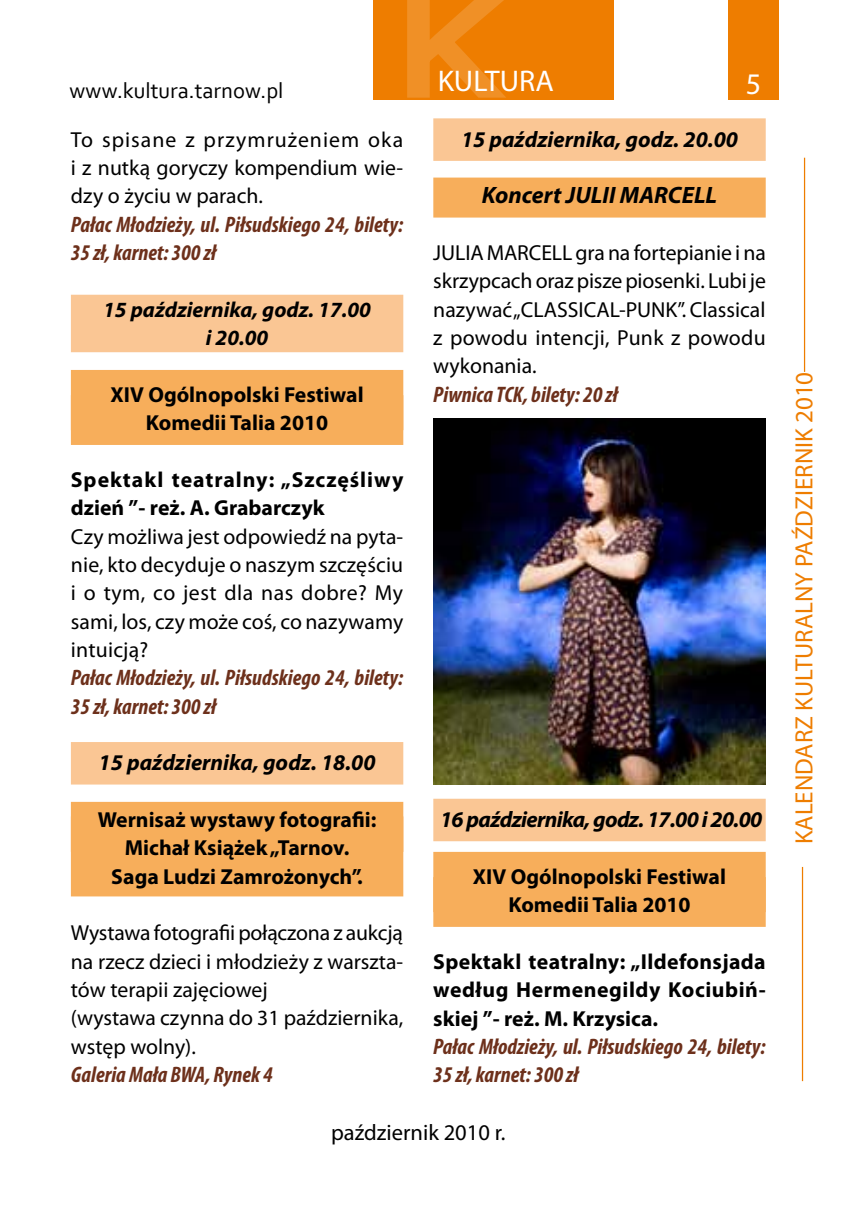
<style>
.page{position:relative;width:865px;height:1219px;background:#fff}
.page>*{position:absolute;margin:0;border:0;box-sizing:border-box;transform-origin:0 0}
.t1{font:30px "Myriad Pro";color:#fff}
.t2{font:25px "Myriad Pro";color:#ee7d00}
.t3{font:italic 700 23.75px "Myriad Pro";color:#000}
.t4{font:italic 700 condensed 22.5px/28.2px "Myriad Pro";color:#6d301b}
.t5{font:italic 700 22.5px "Myriad Pro";color:#000}
.t6{font:italic 700 22.5px "Myriad Pro";letter-spacing:-.03em;color:#000}
.t7{font:22.5px "Corbel";color:#000}
.t8{font:22.5px "Myriad Pro";color:#000}
.t9{font:21.75px/28.2px "Myriad Pro";color:#000;text-align:justify}
.t10{font:700 21.75px/28.2px "Myriad Pro";color:#000;text-align:center}
.t11{font:700 21.75px/28.2px "Myriad Pro";letter-spacing:.04em;color:#000}
.t12{font:italic 700 21.75px/28.2px "Myriad Pro";color:#000;text-align:center}
</style>
<div class="page">
<div style="left:373px;top:0;width:241px;height:99px;background:#ee7d00"></div>
<svg style="left:404px;top:0;width:164px;height:100px"></svg>
<div style="left:728px;top:0;width:50px;height:99px;background:#ee7d00"></div>
<hr style="left:804px;top:158px;width:1px;height:214px;background:#ee7d00">
<hr style="left:801px;top:867px;width:2px;height:214px;background:#ee7d00">
<div style="left:71px;top:295px;width:332px;height:57px;background:#fac694"></div>
<div style="left:71px;top:370px;width:332px;height:75px;background:#f7ae5b"></div>
<div style="left:71px;top:742px;width:332px;height:42px;background:#fac694"></div>
<div style="left:71px;top:802px;width:332px;height:50px;background:#f7ae5b"></div>
<div style="left:71px;top:816px;width:332px;height:80px;background:#f7ae5b"></div>
<div style="left:433px;top:118px;width:332px;height:43px;background:#fac694"></div>
<div style="left:433px;top:178px;width:332px;height:40px;background:#f7ae5b"></div>
<div style="left:433px;top:799px;width:332px;height:42px;background:#fac694"></div>
<div style="left:433px;top:852px;width:332px;height:75px;background:#f7ae5b"></div>
<img style="left:433px;top:419px;width:332px;height:365px">
<p class="t7" style="left:70px;top:76px;width:215px">www.kultura.tarnow.pl</p>
<p class="t9" style="left:71px;top:125px;width:334px">To spisane z przymrużeniem oka i z nutką goryczy kompendium wie&shy;dzy o życiu w parach.</p>
<p class="t4" style="left:71px;top:210px;width:334px">Pałac Młodzieży, ul. Piłsudskiego 24, bilety:<br>35 zł, karnet: 300 zł</p>
<p class="t12" style="left:103px;top:295px;width:269px">15 października, godz. 17.00 i 20.00</p>
<p class="t10" style="left:111px;top:380px;width:254px">XIV Ogólnopolski Festiwal<br>Komedii Talia 2010</p>
<p class="t11" style="left:71px;top:465px;width:334px">Spektakl teatralny: „Szczęśliwy dzień ”- reż. A. Grabarczyk</p>
<p class="t9" style="left:71px;top:522px;width:334px">Czy możliwa jest odpowiedź na pyta&shy;nie, kto decyduje o naszym szczęściu i o tym, co jest dla nas dobre? My sami, los, czy może coś, co nazywamy intuicją?</p>
<p class="t4" style="left:71px;top:663px;width:334px">Pałac Młodzieży, ul. Piłsudskiego 24, bilety:<br>35 zł, karnet: 300 zł</p>
<p class="t5" style="left:99px;top:748px;width:278px">15 października, godz. 18.00</p>
<p class="t10" style="left:98px;top:805px;width:280px">Wernisaż wystawy fotografii:<br>Michał Książek „Tarnov.<br>Saga Ludzi Zamrożonych”.</p>
<p class="t9" style="left:71px;top:919px;width:334px;text-align:left">Wystawa fotografii połączona z aukcją na rzecz dzieci i młodzieży z warszta&shy;tów terapii zajęciowej<br>(wystawa czynna do 31 października, wstęp wolny).</p>
<p class="t4" style="left:71px;top:1060px;width:203px">Galeria Mała BWA, Rynek 4</p>
<h1 class="t1" style="left:437px;top:62px;width:118px">KULTURA</h1>
<h1 class="t1" style="left:745px;top:65px;width:17px">5</h1>
<p class="t5" style="left:461px;top:124px;width:278px">15 października, godz. 20.00</p>
<p class="t3" style="left:482px;top:180px;width:237px">Koncert JULII MARCELL</p>
<p class="t9" style="left:433px;top:238px;width:334px">JULIA MARCELL gra na fortepianie i na skrzypcach oraz pisze piosenki. Lubi je nazywać „CLASSICAL-PUNK”. Classical z powodu intencji, Punk z powodu wykonania.</p>
<p class="t4" style="left:433px;top:380px;width:186px">Piwnica TCK, bilety: 20 zł</p>
<p class="t6" style="left:440px;top:805px;width:324px">16 października, godz. 17.00 i 20.00</p>
<p class="t10" style="left:473px;top:862px;width:254px">XIV Ogólnopolski Festiwal<br>Komedii Talia 2010</p>
<p class="t10" style="left:433px;top:947px;width:334px;text-align:justify">Spektakl teatralny: „Ildefonsjada według Hermenegildy Kociubiń&shy;skiej ”- reż. M. Krzysica.</p>
<p class="t4" style="left:433px;top:1032px;width:334px">Pałac Młodzieży, ul. Piłsudskiego 24, bilety:<br>35 zł, karnet: 300 zł</p>
<p class="t8" style="left:331px;top:1119px;width:176px">październik 2010 r.</p>
<p class="t2" style="left:788px;top:844px;width:474px;rotate:-90deg">KALENDARZ KULTURALNY PAŹDZIERNIK 2010</p>
</div>
